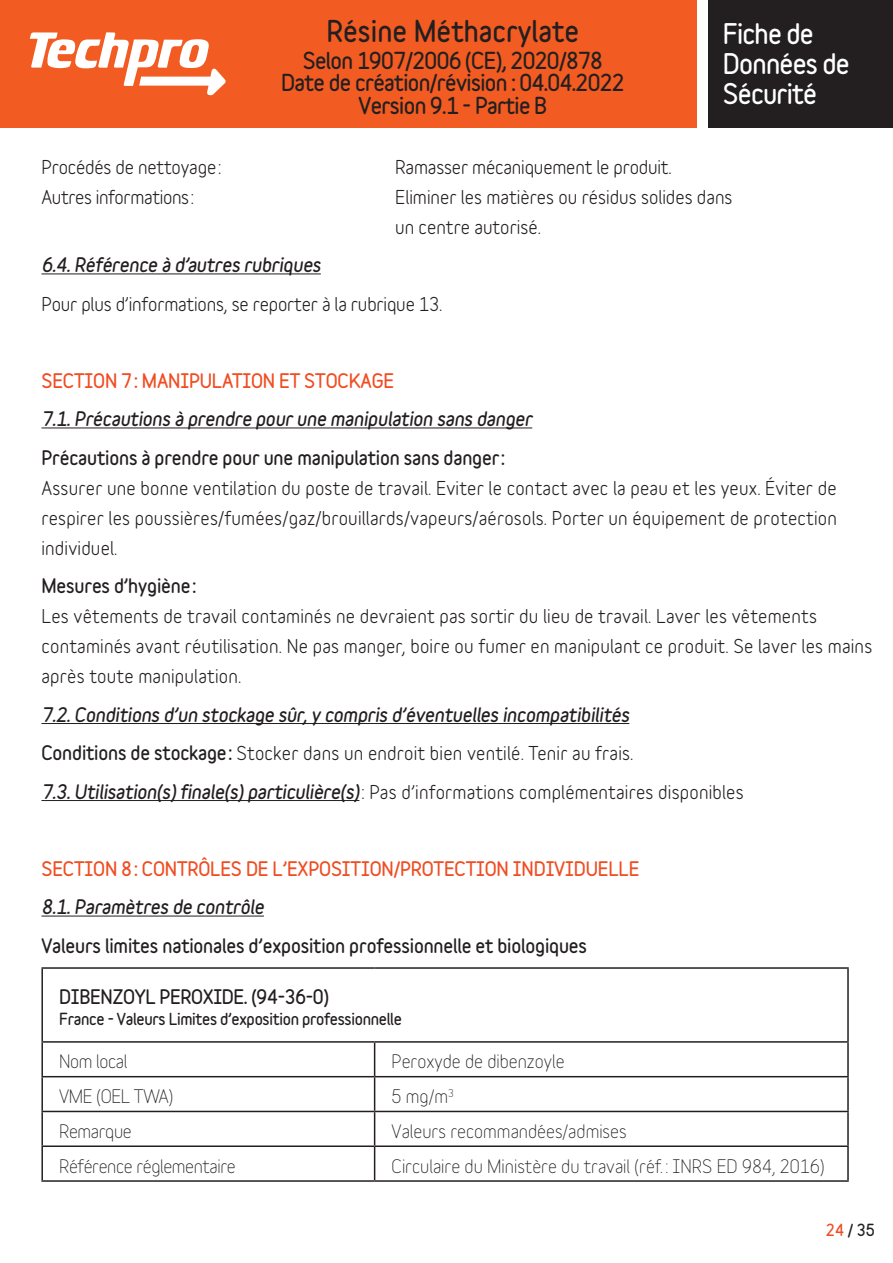
<style>
.page{position:relative;width:893px;height:1263px;background:#fff}
.page>*{position:absolute;margin:0;border:0;box-sizing:border-box;transform-origin:0 0}
.t1{font:900 27px "Variable";color:#231f20}
.t2{font:900 25.5px/30px "Variable";letter-spacing:-.03em;color:#fff}
.t3{font:900 21px/22.5px "Variable";letter-spacing:-.03em;color:#231f20;text-align:center}
.TEXTE_COURANT{font:700 18px/30px "Variable";letter-spacing:.01em;color:#231f20}
.TEXTE_COURANT-2{font:italic 900 18px "Variable";letter-spacing:-.01em;color:#231f20}
.t4{font:18px "Variable";color:#231f20}
.TEXTE_COURANT-3{font:700 18px "Variable";letter-spacing:-.01em;color:#231f20}
.TEXTE_COURANT-4{font:900 18px "Variable";letter-spacing:-.01em;color:#231f20}
.TEXTE_COURANT-5{font:900 18px "Variable";letter-spacing:-.01em;color:#f04d22}
.t5{font:18px "Variable";letter-spacing:-.02em;color:#231f20}
.TEXTE_COURANT-6{font:700 18px "Variable";letter-spacing:-.02em;color:#231f20}
.t6{font:900 15px "Variable";letter-spacing:-.02em;color:#231f20}
.s1{font-weight:900}
.s2{font-weight:900;font-style:italic}
.s3{color:#f04d22}
</style>
<div class="page">
<div style="left:0;top:0;width:723px;height:128px;background:#f25b21"></div>
<div style="left:702px;top:0;width:191px;height:128px;background:#231f20"></div>
<div style="left:697px;top:0;width:11px;height:128px;background:#fff"></div>
<svg style="left:30px;top:32px;width:196px;height:63px"></svg>
<hr style="left:41px;top:273px;width:280px;height:1px;background:#231f20">
<hr style="left:41px;top:427px;width:491px;height:1px;background:#231f20">
<hr style="left:41px;top:723px;width:588px;height:1px;background:#231f20">
<hr style="left:41px;top:800px;width:318px;height:1px;background:#231f20">
<hr style="left:41px;top:915px;width:223px;height:1px;background:#231f20">
<hr style="left:41px;top:967px;width:334px;height:2px;background:#231f20">
<hr style="left:41px;top:969px;width:2px;height:72px;background:#231f20">
<hr style="left:375px;top:967px;width:474px;height:2px;background:#231f20">
<hr style="left:847px;top:969px;width:2px;height:72px;background:#231f20">
<hr style="left:41px;top:1041px;width:334px;height:2px;background:#231f20">
<hr style="left:41px;top:1043px;width:2px;height:33px;background:#231f20">
<hr style="left:375px;top:1041px;width:474px;height:2px;background:#231f20">
<hr style="left:374px;top:1043px;width:1px;height:33px;background:#231f20">
<hr style="left:847px;top:1043px;width:2px;height:33px;background:#231f20">
<hr style="left:41px;top:1076px;width:334px;height:1px;background:#231f20">
<hr style="left:41px;top:1077px;width:2px;height:34px;background:#231f20">
<hr style="left:375px;top:1076px;width:474px;height:1px;background:#231f20">
<hr style="left:374px;top:1077px;width:1px;height:34px;background:#231f20">
<hr style="left:847px;top:1077px;width:2px;height:34px;background:#231f20">
<hr style="left:41px;top:1111px;width:334px;height:1px;background:#231f20">
<hr style="left:41px;top:1112px;width:2px;height:33px;background:#231f20">
<hr style="left:375px;top:1111px;width:474px;height:1px;background:#231f20">
<hr style="left:374px;top:1112px;width:1px;height:33px;background:#231f20">
<hr style="left:847px;top:1112px;width:2px;height:33px;background:#231f20">
<hr style="left:41px;top:1145px;width:334px;height:2px;background:#231f20">
<hr style="left:41px;top:1147px;width:2px;height:33px;background:#231f20">
<hr style="left:375px;top:1145px;width:474px;height:2px;background:#231f20">
<hr style="left:374px;top:1147px;width:1px;height:33px;background:#231f20">
<hr style="left:847px;top:1147px;width:2px;height:33px;background:#231f20">
<hr style="left:41px;top:1180px;width:334px;height:2px;background:#231f20">
<hr style="left:375px;top:1180px;width:474px;height:2px;background:#231f20">
<h1 class="t1" style="left:327px;top:13px;width:254px">Résine Méthacrylate</h1>
<p class="t3" style="left:281px;top:49px;width:345px">Selon 1907/2006 (CE), 2020/878<br>Date de création/révision : 04.04.2022<br>Version 9.1 - Partie B</p>
<h2 class="t2" style="left:723px;top:19px;width:128px">Fiche de<br>Données de<br>Sécurité</h2>
<p class="TEXTE_COURANT-3" style="left:41px;top:155px;width:181px">Procédés de nettoyage:</p>
<p class="TEXTE_COURANT-3" style="left:395px;top:155px;width:278px">Ramasser mécaniquement le produit.</p>
<p class="TEXTE_COURANT-6" style="left:41px;top:185px;width:154px">Autres informations:</p>
<p class="TEXTE_COURANT" style="left:395px;top:181px;width:339px">Eliminer les matières ou résidus solides dans un centre autorisé.</p>
<p class="TEXTE_COURANT-2" style="left:41px;top:253px;width:281px">6.4. Référence à d’autres rubriques</p>
<p class="TEXTE_COURANT-3" style="left:41px;top:292px;width:403px">Pour plus d’informations, se reporter à la rubrique 13.</p>
<p class="TEXTE_COURANT-5" style="left:41px;top:369px;width:354px">SECTION 7: MANIPULATION ET STOCKAGE</p>
<p class="TEXTE_COURANT-2" style="left:41px;top:407px;width:492px">7.1. Précautions à prendre pour une manipulation sans danger</p>
<p class="TEXTE_COURANT" style="left:41px;top:442px;width:797px"><span class="s1">Précautions à prendre pour une manipulation sans danger:<br></span>Assurer une bonne ventilation du poste de travail. Eviter le contact avec la peau et les yeux. Éviter de respirer les poussières/fumées/gaz/brouillards/vapeurs/aérosols. Porter un équipement de protection individuel.</p>
<p class="TEXTE_COURANT" style="left:41px;top:571px;width:832px"><span class="s1">Mesures d’hygiène:<br></span>Les vêtements de travail contaminés ne devraient pas sortir du lieu de travail. Laver les vêtements contaminés avant réutilisation. Ne pas manger, boire ou fumer en manipulant ce produit. Se laver les mains après toute manipulation.</p>
<p class="TEXTE_COURANT-2" style="left:41px;top:703px;width:589px">7.2. Conditions d’un stockage sûr, y compris d’éventuelles incompatibilités</p>
<p class="TEXTE_COURANT" style="left:41px;top:738px;width:594px"><span class="s1">Conditions de stockage:</span> Stocker dans un endroit bien ventilé. Tenir au frais.</p>
<p class="TEXTE_COURANT" style="left:41px;top:776px;width:704px"><span class="s2">7.3. Utilisation(s) finale(s) particulière(s)</span>: Pas d’informations complémentaires disponibles</p>
<p class="TEXTE_COURANT-5" style="left:41px;top:857px;width:599px">SECTION 8: CONTRÔLES DE L’EXPOSITION/PROTECTION INDIVIDUELLE</p>
<p class="TEXTE_COURANT-2" style="left:41px;top:895px;width:224px">8.1. Paramètres de contrôle</p>
<p class="TEXTE_COURANT-4" style="left:41px;top:934px;width:547px">Valeurs limites nationales d’exposition professionnelle et biologiques</p>
<p class="TEXTE_COURANT-4" style="left:59px;top:985px;width:271px">DIBENZOYL PEROXIDE. (94-36-0)</p>
<p class="t6" style="left:59px;top:1009px;width:344px">France - Valeurs Limites d’exposition professionnelle</p>
<p class="t5" style="left:59px;top:1050px;width:70px">Nom local</p>
<p class="t4" style="left:392px;top:1050px;width:174px">Peroxyde de dibenzoyle</p>
<p class="t5" style="left:59px;top:1085px;width:116px">VME (OEL TWA)</p>
<p class="t4" style="left:392px;top:1085px;width:64px">5 mg/m<sup>3</sup></p>
<p class="t5" style="left:59px;top:1120px;width:74px">Remarque</p>
<p class="t4" style="left:392px;top:1120px;width:237px">Valeurs recommandées/admises</p>
<p class="t5" style="left:59px;top:1155px;width:178px">Référence réglementaire</p>
<p class="t4" style="left:392px;top:1155px;width:434px">Circulaire du Ministère du travail (réf. : INRS ED 984, 2016)</p>
<p class="t6" style="left:826px;top:1220px;width:51px"><span class="s3">24</span> / 35</p>
</div>
